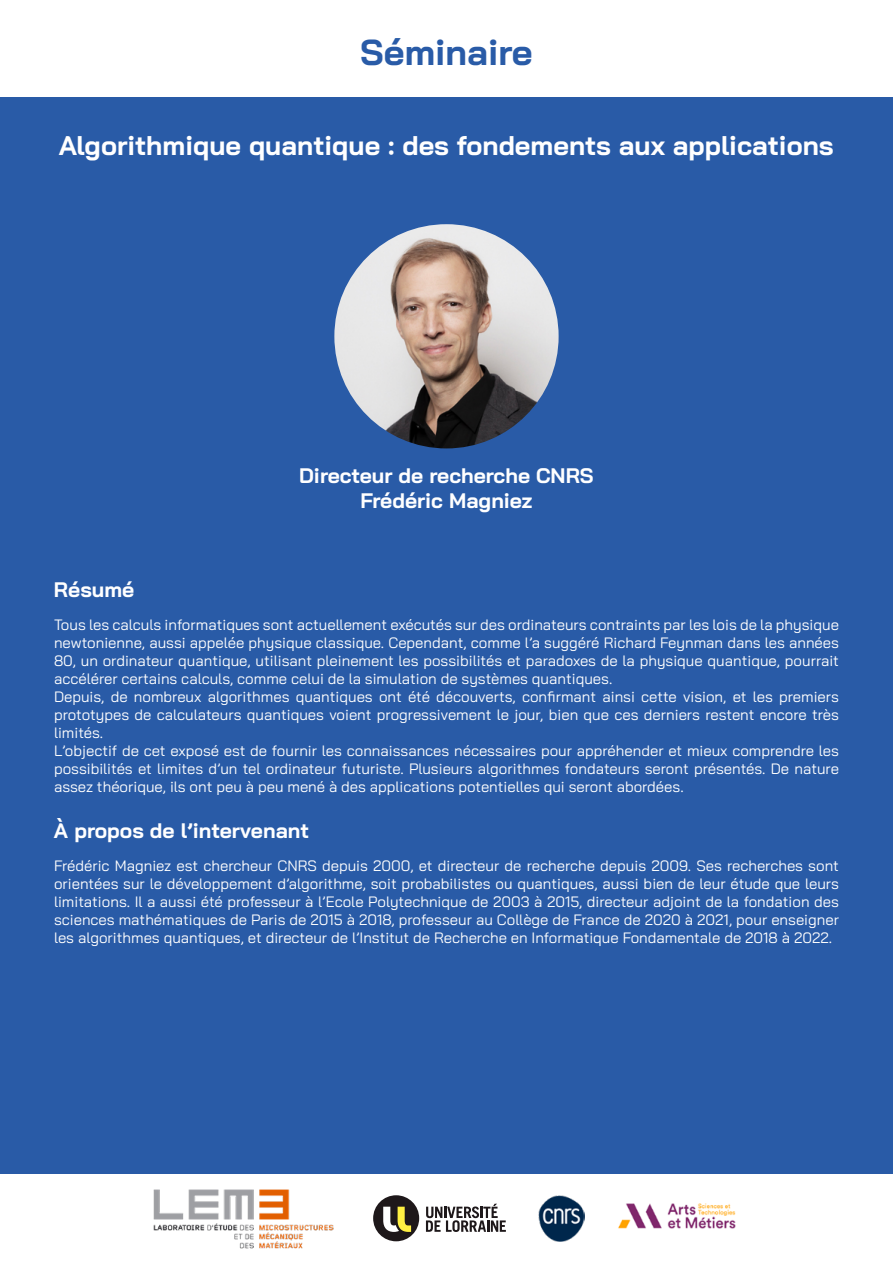
<style>
.page{position:relative;width:893px;height:1263px;background:#295ba7}
.page>*{position:absolute;margin:0;border:0;box-sizing:border-box;transform-origin:0 0}
.t1{font:700 36px "Bai Jamjuree";color:#295ba7}
.t2{font:700 27px "Bai Jamjuree";color:#fff}
.t3{font:700 21px/25.2px "Bai Jamjuree";color:#fff;text-align:center}
.t4{font:15px/18px "Bai Jamjuree";color:#fff}
</style>
<div class="page">
<div style="left:0;top:0;width:893px;height:97px;background:#fff"></div>
<img style="left:334px;top:224px;width:225px;height:224px;border-radius:112px">
<div style="left:0;top:1174px;width:893px;height:89px;background:#fff"></div>
<img style="left:153px;top:1189px;width:181px;height:60px">
<svg style="left:426px;top:1204px;width:80px;height:28px"></svg>
<div style="left:373px;top:1195px;width:46px;height:46px;background:#1e181a;border-radius:50%"></div>
<svg style="left:383px;top:1207px;width:28px;height:25px"></svg>
<img style="left:538px;top:1195px;width:47px;height:46px">
<img style="left:618px;top:1203px;width:118px;height:26px">
<h1 class="t1" style="left:360px;top:31px;width:174px">Séminaire</h1>
<h2 class="t2" style="left:59px;top:129px;width:776px">Algorithmique quantique : des fondements aux applications</h2>
<h3 class="t3" style="left:54px;top:577px;width:82px">Résumé</h3>
<h3 class="t3" style="left:299px;top:463px;width:296px">Directeur de recherche CNRS<br>Frédéric Magniez</h3>
<p class="t4" style="left:54px;top:616px;width:786px">Tous les calculs informatiques sont actuellement exécutés sur des ordinateurs contraints par les lois de la physique newtonienne, aussi appelée physique classique. Cependant, comme l’a suggéré Richard Feynman dans les années 80, un ordinateur quantique, utilisant pleinement les possibilités et paradoxes de la physique quantique, pourrait accélérer certains calculs, comme celui de la simulation de systèmes quantiques.<br>Depuis, de nombreux algorithmes quantiques ont été découverts, confirmant ainsi cette vision, et les premiers prototypes de calculateurs quantiques voient progressivement le jour, bien que ces derniers restent encore très limités.<br>L’objectif de cet exposé est de fournir les connaissances nécessaires pour appréhender et mieux comprendre les possibilités et limites d’un tel ordinateur futuriste. Plusieurs algorithmes fondateurs seront présentés. De nature assez théorique, ils ont peu à peu mené à des applications potentielles qui seront abordées.</p>
<h3 class="t3" style="left:54px;top:818px;width:257px">À propos de l’intervenant</h3>
<p class="t4" style="left:54px;top:856px;width:786px;text-align:justify">Frédéric Magniez est chercheur CNRS depuis 2000, et directeur de recherche depuis 2009. Ses recherches sont orientées sur le développement d’algorithme, soit probabilistes ou quantiques, aussi bien de leur étude que leurs limitations. Il a aussi été professeur à l’Ecole Polytechnique de 2003 à 2015, directeur adjoint de la fondation des sciences mathématiques de Paris de 2015 à 2018, professeur au Collège de France de 2020 à 2021, pour enseigner les algorithmes quantiques, et directeur de l’Institut de Recherche en Informatique Fondamentale de 2018 à 2022.</p>
</div>
